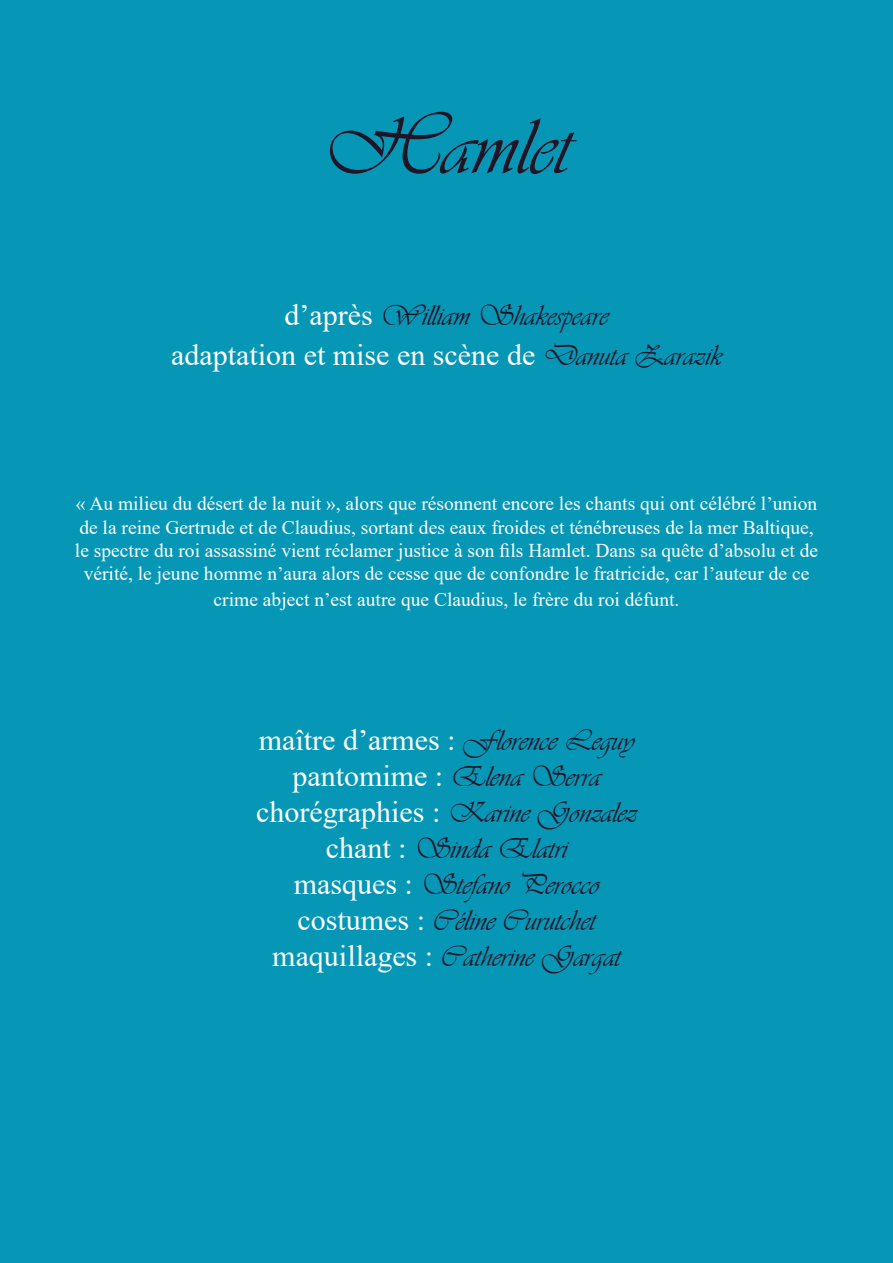
<style>
.page{position:relative;width:893px;height:1263px;background:#0697b6}
.page>*{position:absolute;margin:0;border:0;box-sizing:border-box;transform-origin:0 0}
.t1{font:82.5px "Vivaldii";color:#201527}
.t2{font:30px/36px "Vivaldii";color:#201527;text-align:center}
.t3{font:30px/36px "Times New Roman";color:#fff;text-align:center}
.t4{font:19.5px/23.4px "Times New Roman";color:#fff;text-align:center}
.s1{font-family:"Times New Roman";color:#fff}
.s2{font-family:"Vivaldii";color:#201527}
</style>
<div class="page">
<h1 class="t1" style="left:323px;top:99px;width:249px">Hamlet</h1>
<h2 class="t2" style="left:285px;top:297px;width:325px"><span class="s1">d’après</span> William Shakespeare</h2>
<h2 class="t3" style="left:171px;top:336px;width:552px">adaptation et mise en scène de <span class="s2">Danuta Zarazik</span></h2>
<p class="t4" style="left:75px;top:491px;width:745px">« Au milieu du désert de la nuit », alors que résonnent encore les chants qui ont célébré l’union de la reine Gertrude et de Claudius, sortant des eaux froides et ténébreuses de la mer Baltique, le spectre du roi assassiné vient réclamer justice à son fils Hamlet. Dans sa quête d’absolu et de vérité, le jeune homme n’aura alors de cesse que de confondre le fratricide, car l’auteur de ce</p>
<p class="t4" style="left:214px;top:587px;width:467px">crime abject n’est autre que Claudius, le frère du roi défunt.</p>
<h2 class="t3" style="left:256px;top:721px;width:382px">maître d’armes : <span class="s2">Florence Leguy </span>pantomime : <span class="s2">Elena Serra </span>chorégraphies : <span class="s2">Karine Gonzalez</span></h2>
<h2 class="t2" style="left:272px;top:830px;width:350px"><span class="s1">chant :</span> Sinda Elatri <span class="s1">masques :</span> Stefano Perocco <span class="s1">costumes :</span> Céline Curutchet <span class="s1">maquillages :</span> Catherine Gargat</h2>
</div>
